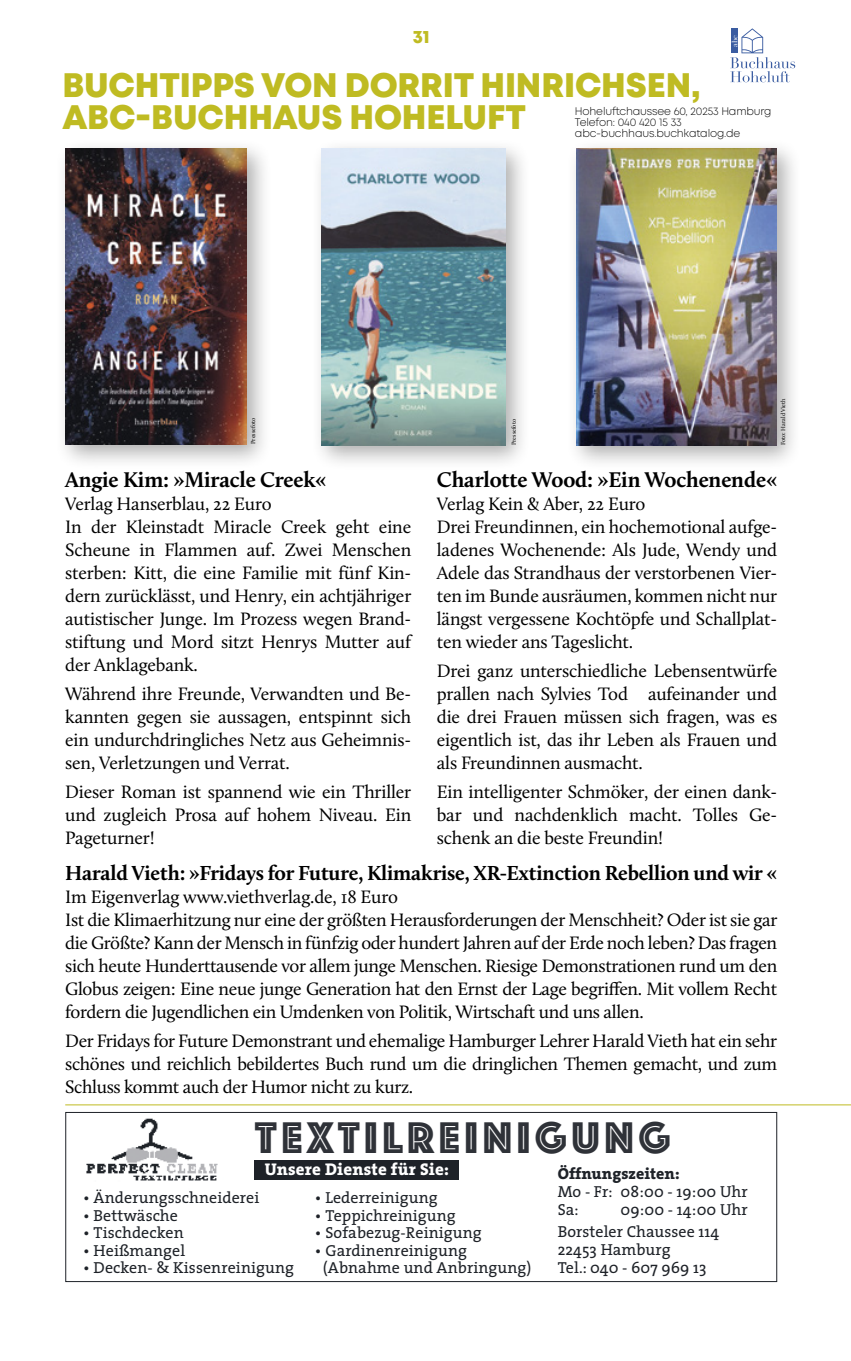
<style>
.page{position:relative;width:851px;height:1361px;background:#fff}
.page>*{position:absolute;margin:0;border:0;box-sizing:border-box;transform-origin:0 0}
.t1{font:46px "Phosphate Inline";letter-spacing:.1em;color:#2f3238}
.t2{font:800 34px/32px "Mont";letter-spacing:-.005em;color:#bfbb22}
.GBB_20_00_CALL_TEXT{font:700 22px "Calluna";letter-spacing:-.01em;color:#000}
.GBB_20_00_CALL_TEXT-2{font:700 21px "Calluna";letter-spacing:-.01em;color:#000}
.GBB_20_00_CALL_TEXT-3{font:18.6px/23px "Calluna";letter-spacing:-.01em;color:#000;text-align:justify}
.t3{font:800 18px "Mont";color:#bfbb22}
.t4{font:800 17px "The Serif";letter-spacing:.01em;color:#fff}
.t5{font:16px/18px "The Serif";letter-spacing:.005em;color:#1e2228}
.GGB_20_00_MONT_TEXT{font:300 11px "Mont";letter-spacing:-.015em;color:#000}
.t6{font:7.8px "Didot";color:#fff}
.BILDNACHWEIS{font:6px "Calluna";color:#000}
.s1{font-weight:800}
</style>
<div class="page">
<hr style="left:65px;top:1104px;width:785px;height:1px;background:#bfbb22">
<div style="left:55px;top:138px;width:217px;height:331px;background:#000;opacity:.32"></div>
<img style="left:65px;top:149px;width:181px;height:295px">
<div style="left:310px;top:138px;width:221px;height:333px;background:#000;opacity:.32"></div>
<img style="left:321px;top:149px;width:184px;height:296px">
<div style="left:565px;top:138px;width:237px;height:333px;background:#000;opacity:.32"></div>
<img style="left:576px;top:149px;width:200px;height:296px">
<svg style="left:730px;top:28px;width:65px;height:54px"></svg>
<div style="left:65px;top:1112px;width:712px;height:170px;border:1px solid #1e2228"></div>
<img style="left:86px;top:1118px;width:132px;height:63px">
<div style="left:254px;top:1160px;width:204px;height:20px;background:#1e2228"></div>
<p class="t3" style="left:412px;top:25px;width:18px">31</p>
<p class="t2" style="left:62px;top:70px;width:639px">BUCHTIPPS VON DORRIT HINRICHSEN,<br>ABC-BUCHHAUS HOHELUFT</p>
<p class="t6" style="left:729px;top:47px;width:14px;rotate:-90deg">abc</p>
<p class="GGB_20_00_MONT_TEXT" style="left:575px;top:104px;width:198px">Hoheluftchaussee 60, 20253 Hamburg</p>
<p class="GGB_20_00_MONT_TEXT" style="left:575px;top:115px;width:108px">Telefon: 040 420 15 33</p>
<p class="GGB_20_00_MONT_TEXT" style="left:575px;top:126px;width:167px">abc-buchhaus.buchkatalog.de</p>
<p class="BILDNACHWEIS" style="left:249px;top:444px;width:28px;rotate:-90deg">Pressefoto</p>
<p class="BILDNACHWEIS" style="left:510px;top:445px;width:28px;rotate:-90deg">Pressefoto</p>
<p class="BILDNACHWEIS" style="left:779px;top:445px;width:48px;rotate:-90deg">Foto: Harald Vieth</p>
<p class="GBB_20_00_CALL_TEXT" style="left:65px;top:466px;width:263px">Angie Kim: »Miracle Creek«</p>
<p class="GBB_20_00_CALL_TEXT-3" style="left:65px;top:492px;width:208px">Verlag Hanserblau, 22 Euro</p>
<p class="GBB_20_00_CALL_TEXT-3" style="left:65px;top:515px;width:347px">In der Kleinstadt Miracle Creek geht eine Scheune in Flammen auf. Zwei Menschen sterben: Kitt, die eine Familie mit fünf Kin&shy;dern zurücklässt, und Henry, ein achtjähriger autistischer Junge. Im Prozess wegen Brand&shy;stiftung und Mord sitzt Henrys Mutter auf der Anklagebank.</p>
<p class="GBB_20_00_CALL_TEXT-3" style="left:65px;top:682px;width:347px">Während ihre Freunde, Verwandten und Be&shy;kannten gegen sie aussagen, entspinnt sich ein undurchdringliches Netz aus Geheimnis&shy;sen, Verletzungen und Verrat.</p>
<p class="GBB_20_00_CALL_TEXT-3" style="left:65px;top:780px;width:347px">Dieser Roman ist spannend wie ein Thriller und zugleich Prosa auf hohem Niveau. Ein Pageturner!</p>
<p class="GBB_20_00_CALL_TEXT-2" style="left:65px;top:860px;width:713px">Harald Vieth: »Fridays for Future, Klimakrise, XR-Extinction Rebellion und wir «</p>
<p class="GBB_20_00_CALL_TEXT-3" style="left:65px;top:885px;width:334px">Im Eigenverlag www.viethverlag.de, 18 Euro</p>
<p class="GBB_20_00_CALL_TEXT-3" style="left:65px;top:908px;width:713px">Ist die Klimaerhitzung nur eine der größten Herausforderungen der Menschheit? Oder ist sie gar die Größte? Kann der Mensch in fünfzig oder hundert Jahren auf der Erde noch leben? Das fragen sich heute Hunderttausende vor allem junge Menschen. Riesige Demonstrationen rund um den Globus zeigen: Eine neue junge Generation hat den Ernst der Lage begriffen. Mit vollem Recht fordern die Jugendlichen ein Umdenken von Politik, Wirtschaft und uns allen.</p>
<p class="GBB_20_00_CALL_TEXT-3" style="left:65px;top:1028px;width:713px">Der Fridays for Future Demonstrant und ehemalige Hamburger Lehrer Harald Vieth hat ein sehr schönes und reichlich bebildertes Buch rund um die dringlichen Themen gemacht, und zum Schluss kommt auch der Humor nicht zu kurz.</p>
<p class="GBB_20_00_CALL_TEXT" style="left:437px;top:466px;width:342px">Charlotte Wood: »Ein Wochenende«</p>
<p class="GBB_20_00_CALL_TEXT-3" style="left:437px;top:492px;width:210px">Verlag Kein &amp; Aber, 22 Euro</p>
<p class="GBB_20_00_CALL_TEXT-3" style="left:437px;top:515px;width:342px">Drei Freundinnen, ein hochemotional aufge&shy;ladenes Wochenende: Als Jude, Wendy und Adele das Strandhaus der verstorbenen Vier&shy;ten im Bunde ausräumen, kommen nicht nur längst vergessene Kochtöpfe und Schallplat&shy;ten wieder ans Tageslicht.</p>
<p class="GBB_20_00_CALL_TEXT-3" style="left:437px;top:659px;width:342px">Drei ganz unterschiedliche Lebensentwürfe prallen nach Sylvies Tod aufeinander und die drei Frauen müssen sich fragen, was es eigentlich ist, das ihr Leben als Frauen und als Freundinnen ausmacht.</p>
<p class="GBB_20_00_CALL_TEXT-3" style="left:437px;top:780px;width:342px">Ein intelligenter Schmöker, der einen dank&shy;bar und nachdenklich macht. Tolles Ge&shy;schenk an die beste Freundin!</p>
<p class="t1" style="left:255px;top:1104px;width:417px">TEXTILREINIGUNG</p>
<p class="t4" style="left:264px;top:1155px;width:186px">Unsere Dienste für Sie:</p>
<p class="t5" style="left:315px;top:1188px;width:124px">• Lederreinigung</p>
<p class="t5" style="left:315px;top:1205px;width:142px">• Teppichreinigung</p>
<p class="t5" style="left:315px;top:1223px;width:168px">• Sofabezug-Reinigung</p>
<p class="t5" style="left:323px;top:1241px;width:210px;text-indent:-8px">• Gardinenreinigung (Abnahme und Anbringung)</p>
<p class="t5" style="left:83px;top:1188px;width:178px">• Änderungsschneiderei</p>
<p class="t5" style="left:83px;top:1205px;width:96px">• Bettwäsche</p>
<p class="t5" style="left:83px;top:1223px;width:102px">• Tischdecken</p>
<p class="t5" style="left:83px;top:1241px;width:104px">• Heißmangel</p>
<p class="t5" style="left:83px;top:1258px;width:212px">• Decken- &amp; Kissenreinigung</p>
<p class="t5" style="left:557px;top:1164px;width:192px"><span class="s1">Öffnungszeiten:<br></span>Mo - Fr: 08:00 - 19:00 Uhr<br>Sa:</p>
<p class="t5" style="left:557px;top:1198px;width:192px;line-height:22px;text-indent:63px">09:00 - 14:00 Uhr<br>Borsteler Chaussee 114</p>
<p class="t5" style="left:557px;top:1240px;width:150px">22453 Hamburg<br>Tel.: 040 - 607 969 13</p>
</div>
